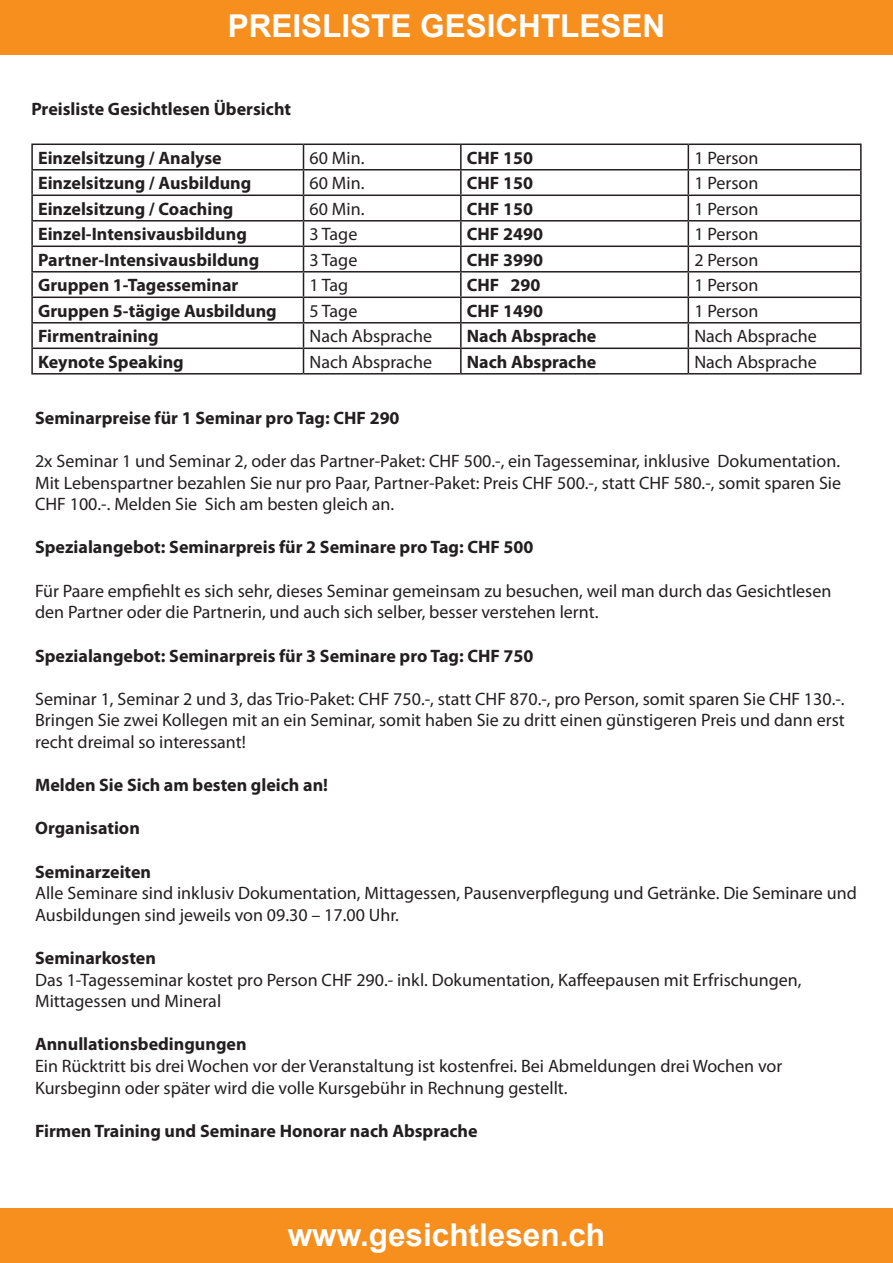
<style>
.page{position:relative;width:893px;height:1263px;background:#fff}
.page>*{position:absolute;margin:0;border:0;box-sizing:border-box;transform-origin:0 0}
.t1{font:700 31.5px "Arial";color:#fff}
.t2{font:18px/21.6px "Myriad Pro";color:#231f20;text-align:justify}
.t3{font:700 18px "Myriad Pro";color:#231f20}
</style>
<div class="page">
<div style="left:0;top:0;width:893px;height:54px;background:#f78f1e"></div>
<div style="left:0;top:1209px;width:893px;height:54px;background:#f78f1e"></div>
<hr style="left:31px;top:144px;width:272px;height:1px;background:#231f20">
<hr style="left:31px;top:145px;width:2px;height:24px;background:#231f20">
<hr style="left:303px;top:144px;width:158px;height:1px;background:#231f20">
<hr style="left:461px;top:144px;width:227px;height:1px;background:#231f20">
<hr style="left:460px;top:145px;width:2px;height:24px;background:#231f20">
<hr style="left:688px;top:144px;width:174px;height:1px;background:#231f20">
<hr style="left:860px;top:145px;width:2px;height:24px;background:#231f20">
<hr style="left:31px;top:169px;width:272px;height:2px;background:#231f20">
<hr style="left:31px;top:171px;width:2px;height:24px;background:#231f20">
<hr style="left:303px;top:169px;width:158px;height:2px;background:#231f20">
<hr style="left:461px;top:169px;width:227px;height:2px;background:#231f20">
<hr style="left:460px;top:171px;width:2px;height:24px;background:#231f20">
<hr style="left:688px;top:169px;width:174px;height:2px;background:#231f20">
<hr style="left:860px;top:171px;width:2px;height:24px;background:#231f20">
<hr style="left:31px;top:195px;width:272px;height:1px;background:#231f20">
<hr style="left:31px;top:196px;width:2px;height:24px;background:#231f20">
<hr style="left:303px;top:195px;width:158px;height:1px;background:#231f20">
<hr style="left:461px;top:195px;width:227px;height:1px;background:#231f20">
<hr style="left:460px;top:196px;width:2px;height:24px;background:#231f20">
<hr style="left:688px;top:195px;width:174px;height:1px;background:#231f20">
<hr style="left:860px;top:196px;width:2px;height:24px;background:#231f20">
<hr style="left:31px;top:220px;width:272px;height:2px;background:#231f20">
<hr style="left:31px;top:222px;width:2px;height:24px;background:#231f20">
<hr style="left:303px;top:220px;width:158px;height:2px;background:#231f20">
<hr style="left:461px;top:220px;width:227px;height:2px;background:#231f20">
<hr style="left:460px;top:222px;width:2px;height:24px;background:#231f20">
<hr style="left:688px;top:220px;width:174px;height:2px;background:#231f20">
<hr style="left:860px;top:222px;width:2px;height:24px;background:#231f20">
<hr style="left:31px;top:246px;width:272px;height:1px;background:#231f20">
<hr style="left:31px;top:247px;width:2px;height:24px;background:#231f20">
<hr style="left:303px;top:246px;width:158px;height:1px;background:#231f20">
<hr style="left:461px;top:246px;width:227px;height:1px;background:#231f20">
<hr style="left:460px;top:247px;width:2px;height:24px;background:#231f20">
<hr style="left:688px;top:246px;width:174px;height:1px;background:#231f20">
<hr style="left:860px;top:247px;width:2px;height:24px;background:#231f20">
<hr style="left:31px;top:271px;width:272px;height:2px;background:#231f20">
<hr style="left:31px;top:273px;width:2px;height:24px;background:#231f20">
<hr style="left:303px;top:271px;width:158px;height:2px;background:#231f20">
<hr style="left:461px;top:271px;width:227px;height:2px;background:#231f20">
<hr style="left:460px;top:273px;width:2px;height:24px;background:#231f20">
<hr style="left:688px;top:271px;width:174px;height:2px;background:#231f20">
<hr style="left:860px;top:273px;width:2px;height:24px;background:#231f20">
<hr style="left:31px;top:297px;width:272px;height:1px;background:#231f20">
<hr style="left:31px;top:298px;width:2px;height:24px;background:#231f20">
<hr style="left:303px;top:297px;width:158px;height:1px;background:#231f20">
<hr style="left:461px;top:297px;width:227px;height:1px;background:#231f20">
<hr style="left:460px;top:298px;width:2px;height:24px;background:#231f20">
<hr style="left:688px;top:297px;width:174px;height:1px;background:#231f20">
<hr style="left:860px;top:298px;width:2px;height:24px;background:#231f20">
<hr style="left:31px;top:322px;width:272px;height:2px;background:#231f20">
<hr style="left:31px;top:324px;width:2px;height:24px;background:#231f20">
<hr style="left:303px;top:322px;width:158px;height:2px;background:#231f20">
<hr style="left:461px;top:322px;width:227px;height:2px;background:#231f20">
<hr style="left:460px;top:324px;width:2px;height:24px;background:#231f20">
<hr style="left:688px;top:322px;width:174px;height:2px;background:#231f20">
<hr style="left:860px;top:324px;width:2px;height:24px;background:#231f20">
<hr style="left:31px;top:348px;width:272px;height:1px;background:#231f20">
<hr style="left:31px;top:349px;width:2px;height:24px;background:#231f20">
<hr style="left:303px;top:348px;width:158px;height:1px;background:#231f20">
<svg style="left:303px;top:145px;width:1px;height:228px"></svg>
<hr style="left:461px;top:348px;width:227px;height:1px;background:#231f20">
<hr style="left:460px;top:349px;width:2px;height:24px;background:#231f20">
<hr style="left:688px;top:348px;width:174px;height:1px;background:#231f20">
<svg style="left:688px;top:145px;width:1px;height:228px"></svg>
<hr style="left:860px;top:349px;width:2px;height:24px;background:#231f20">
<hr style="left:31px;top:373px;width:272px;height:2px;background:#231f20">
<hr style="left:303px;top:373px;width:158px;height:2px;background:#231f20">
<hr style="left:461px;top:373px;width:227px;height:2px;background:#231f20">
<hr style="left:688px;top:373px;width:174px;height:2px;background:#231f20">
<p class="t1" style="left:228px;top:4px;width:439px">PREISLISTE GESICHTLESEN</p>
<p class="t3" style="left:31px;top:97px;width:261px">Preisliste Gesichtlesen Übersicht</p>
<p class="t3" style="left:38px;top:146px;width:185px">Einzelsitzung / Analyse</p>
<p class="t2" style="left:309px;top:147px;width:56px">60 Min.</p>
<p class="t3" style="left:467px;top:146px;width:68px">CHF 150</p>
<p class="t2" style="left:694px;top:147px;width:66px">1 Person</p>
<p class="t3" style="left:38px;top:171px;width:215px">Einzelsitzung / Ausbildung</p>
<p class="t2" style="left:309px;top:172px;width:56px">60 Min.</p>
<p class="t3" style="left:467px;top:171px;width:68px">CHF 150</p>
<p class="t2" style="left:694px;top:172px;width:66px">1 Person</p>
<p class="t3" style="left:38px;top:197px;width:197px">Einzelsitzung / Coaching</p>
<p class="t2" style="left:309px;top:198px;width:56px">60 Min.</p>
<p class="t3" style="left:467px;top:197px;width:68px">CHF 150</p>
<p class="t2" style="left:694px;top:198px;width:66px">1 Person</p>
<p class="t3" style="left:38px;top:222px;width:210px">Einzel-Intensivausbildung</p>
<p class="t2" style="left:309px;top:223px;width:49px">3 Tage</p>
<p class="t3" style="left:467px;top:222px;width:78px">CHF 2490</p>
<p class="t2" style="left:694px;top:223px;width:66px">1 Person</p>
<p class="t3" style="left:38px;top:248px;width:223px">Partner-Intensivausbildung</p>
<p class="t2" style="left:309px;top:249px;width:49px">3 Tage</p>
<p class="t3" style="left:467px;top:248px;width:78px">CHF 3990</p>
<p class="t2" style="left:694px;top:249px;width:66px">2 Person</p>
<p class="t3" style="left:38px;top:273px;width:202px">Gruppen 1-Tagesseminar</p>
<p class="t2" style="left:309px;top:274px;width:40px">1 Tag</p>
<p class="t3" style="left:467px;top:273px;width:75px">CHF 290</p>
<p class="t2" style="left:694px;top:274px;width:66px">1 Person</p>
<p class="t3" style="left:38px;top:299px;width:240px">Gruppen 5-tägige Ausbildung</p>
<p class="t2" style="left:309px;top:300px;width:49px">5 Tage</p>
<p class="t3" style="left:467px;top:299px;width:78px">CHF 1490</p>
<p class="t2" style="left:694px;top:300px;width:66px">1 Person</p>
<p class="t3" style="left:38px;top:324px;width:122px">Firmentraining</p>
<p class="t2" style="left:309px;top:325px;width:124px">Nach Absprache</p>
<p class="t3" style="left:467px;top:324px;width:131px">Nach Absprache</p>
<p class="t2" style="left:694px;top:325px;width:124px">Nach Absprache</p>
<p class="t3" style="left:38px;top:350px;width:147px">Keynote Speaking</p>
<p class="t2" style="left:309px;top:351px;width:124px">Nach Absprache</p>
<p class="t3" style="left:467px;top:350px;width:131px">Nach Absprache</p>
<p class="t2" style="left:694px;top:351px;width:124px">Nach Absprache</p>
<p class="t3" style="left:35px;top:406px;width:366px">Seminarpreise für 1 Seminar pro Tag: CHF 290</p>
<p class="t2" style="left:35px;top:450px;width:807px">2x Seminar 1 und Seminar 2, oder das Partner-Paket: CHF 500.-, ein Tagesseminar, inklusive Dokumentation.<br>Mit Lebenspartner bezahlen Sie nur pro Paar, Partner-Paket: Preis CHF 500.-, statt CHF 580.-, somit sparen Sie CHF 100.-. Melden Sie Sich am besten gleich an.</p>
<p class="t3" style="left:35px;top:536px;width:500px">Spezialangebot: Seminarpreis für 2 Seminare pro Tag: CHF 500</p>
<p class="t2" style="left:35px;top:579px;width:798px">Für Paare empfiehlt es sich sehr, dieses Seminar gemeinsam zu besuchen, weil man durch das Gesichtlesen den Partner oder die Partnerin, und auch sich selber, besser verstehen lernt.</p>
<p class="t3" style="left:35px;top:644px;width:500px">Spezialangebot: Seminarpreis für 3 Seminare pro Tag: CHF 750</p>
<p class="t2" style="left:35px;top:687px;width:811px">Seminar 1, Seminar 2 und 3, das Trio-Paket: CHF 750.-, statt CHF 870.-, pro Person, somit sparen Sie CHF 130.-.<br>Bringen Sie zwei Kollegen mit an ein Seminar, somit haben Sie zu dritt einen günstigeren Preis und dann erst recht dreimal so interessant!</p>
<p class="t3" style="left:35px;top:773px;width:294px">Melden Sie Sich am besten gleich an!</p>
<p class="t3" style="left:35px;top:816px;width:106px">Organisation</p>
<p class="t3" style="left:35px;top:860px;width:118px">Seminarzeiten</p>
<p class="t2" style="left:35px;top:882px;width:823px">Alle Seminare sind inklusiv Dokumentation, Mittagessen, Pausenverpflegung und Getränke. Die Seminare und<br>Ausbildungen sind jeweils von 09.30 – 17.00 Uhr.</p>
<p class="t3" style="left:35px;top:946px;width:122px">Seminarkosten</p>
<p class="t2" style="left:35px;top:968px;width:768px">Das 1-Tagesseminar kostet pro Person CHF 290.- inkl. Dokumentation, Kaffeepausen mit Erfrischungen,</p>
<p class="t2" style="left:35px;top:990px;width:188px">Mittagessen und Mineral</p>
<p class="t3" style="left:35px;top:1032px;width:213px">Annullationsbedingungen</p>
<p class="t2" style="left:35px;top:1055px;width:749px">Ein Rücktritt bis drei Wochen vor der Veranstaltung ist kostenfrei. Bei Abmeldungen drei Wochen vor</p>
<p class="t2" style="left:35px;top:1076px;width:534px">Kursbeginn oder später wird die volle Kursgebühr in Rechnung gestellt.</p>
<p class="t3" style="left:35px;top:1119px;width:444px">Firmen Training und Seminare Honorar nach Absprache</p>
<p class="t1" style="left:288px;top:1213px;width:319px">www.gesichtlesen.ch</p>
</div>
